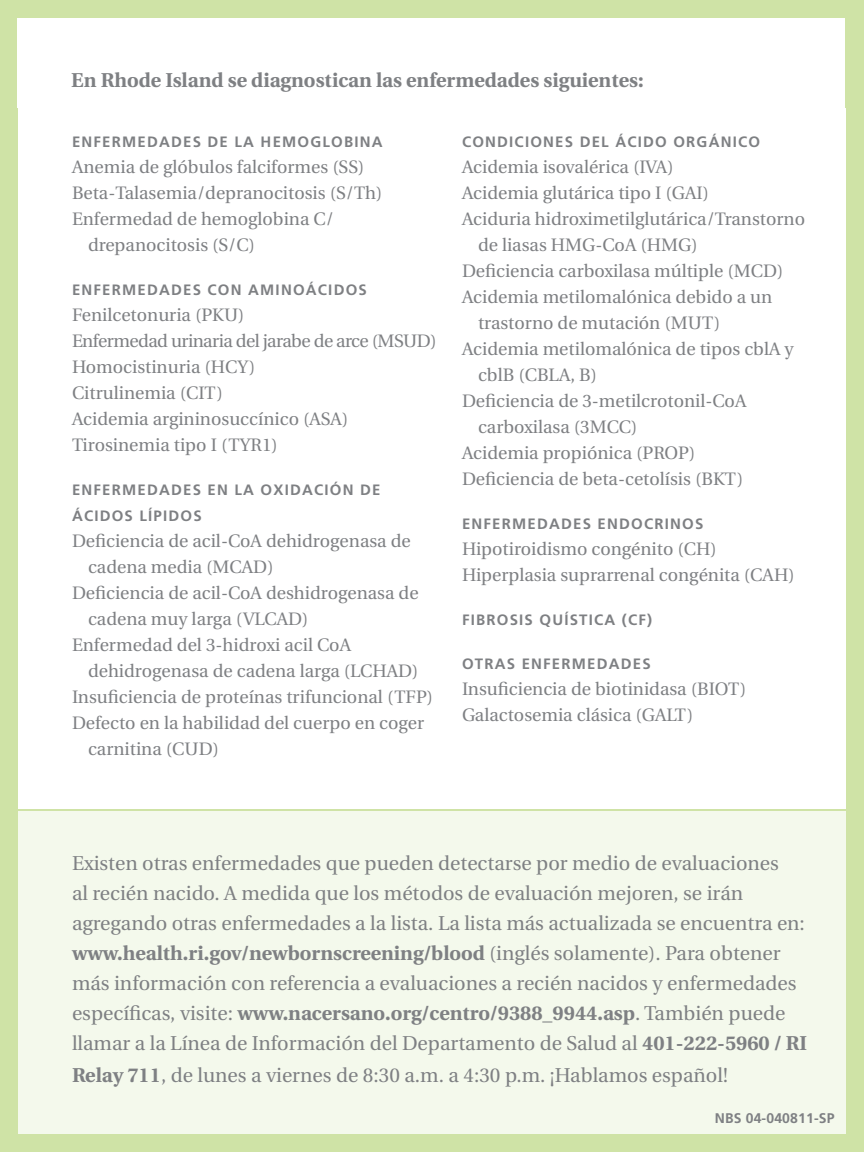
<style>
.page{position:relative;width:864px;height:1152px;background:#cfe3a6}
.page>*{position:absolute;margin:0;border:0;box-sizing:border-box;transform-origin:0 0}
.t1{font:20px/30px "Utopia";color:#7e8083}
.t2{font:700 20px "Utopia";color:#7e8083}
.t3{font:18px/26px "Utopia";color:#7e8083}
.t4{font:700 15px/26px "Frutiger";letter-spacing:.08em;color:#7e8083}
.t5{font:700 14px "Frutiger";letter-spacing:.01em;color:#7e8083}
.s1{font-weight:700}
</style>
<div class="page">
<div style="left:17px;top:18px;width:828px;height:90px;background:#fff"></div>
<div style="left:18px;top:108px;width:828px;height:702px;background:#fff"></div>
<div style="left:18px;top:810px;width:828px;height:324px;background:#f4f9ec"></div>
<hr style="left:18px;top:809px;width:828px;height:2px;background:#cfe3a6">
<p class="t2" style="left:71px;top:69px;width:574px">En Rhode Island se diagnostican las enfermedades siguientes:</p>
<p class="t4" style="left:72px;top:128px;width:312px">ENFERMEDADES DE LA HEMOGLOBINA</p>
<p class="t3" style="left:72px;top:154px;width:294px">Anemia de glóbulos falciformes (SS)</p>
<p class="t3" style="left:72px;top:180px;width:312px">Beta-Talasemia/depranocitosis (S/Th)</p>
<p class="t3" style="left:72px;top:206px;width:264px">Enfermedad de hemoglobina C/</p>
<p class="t3" style="left:88px;top:232px;width:169px">drepanocitosis (S/C)</p>
<p class="t4" style="left:72px;top:276px;width:296px">ENFERMEDADES CON AMINOÁCIDOS</p>
<p class="t3" style="left:72px;top:302px;width:366px">Fenilcetonuria (PKU)<br>Enfermedad urinaria del jarabe de arce (MSUD)<br>Homocistinuria (HCY)<br>Citrulinemia (CIT)<br>Acidemia argininosuccínico (ASA)<br>Tirosinemia tipo I (TYR1)</p>
<p class="t4" style="left:72px;top:476px;width:310px">ENFERMEDADES EN LA OXIDACIÓN DE<br>ÁCIDOS LÍPIDOS</p>
<p class="t3" style="left:72px;top:528px;width:340px">Deficiencia de acil-CoA dehidrogenasa de</p>
<p class="t3" style="left:88px;top:554px;width:187px">cadena media (MCAD)</p>
<p class="t3" style="left:72px;top:580px;width:348px">Deficiencia de acil-CoA deshidrogenasa de</p>
<p class="t3" style="left:88px;top:606px;width:222px">cadena muy larga (VLCAD)</p>
<p class="t3" style="left:72px;top:632px;width:281px">Enfermedad del 3-hidroxi acil CoA</p>
<p class="t3" style="left:88px;top:658px;width:332px">dehidrogenasa de cadena larga (LCHAD)</p>
<p class="t3" style="left:72px;top:684px;width:363px">Insuficiencia de proteínas trifuncional (TFP)</p>
<p class="t3" style="left:72px;top:710px;width:354px">Defecto en la habilidad del cuerpo en coger</p>
<p class="t3" style="left:88px;top:736px;width:133px">carnitina (CUD)</p>
<p class="t4" style="left:462px;top:128px;width:300px">CONDICIONES DEL ÁCIDO ORGÁNICO</p>
<p class="t3" style="left:462px;top:154px;width:213px">Acidemia isovalérica (IVA)</p>
<p class="t3" style="left:462px;top:180px;width:249px">Acidemia glutárica tipo I (GAI)</p>
<p class="t3" style="left:462px;top:206px;width:345px">Aciduria hidroximetilglutárica/Transtorno</p>
<p class="t3" style="left:478px;top:232px;width:221px">de liasas HMG-CoA (HMG)</p>
<p class="t3" style="left:462px;top:258px;width:323px">Deficiencia carboxilasa múltiple (MCD)</p>
<p class="t3" style="left:462px;top:284px;width:312px">Acidemia metilomalónica debido a un</p>
<p class="t3" style="left:478px;top:310px;width:244px">trastorno de mutación (MUT)</p>
<p class="t3" style="left:462px;top:336px;width:333px">Acidemia metilomalónica de tipos cblA y</p>
<p class="t3" style="left:478px;top:362px;width:121px">cblB (CBLA, B)</p>
<p class="t3" style="left:462px;top:388px;width:286px">Deficiencia de 3-metilcrotonil-CoA</p>
<p class="t3" style="left:478px;top:414px;width:161px">carboxilasa (3MCC)</p>
<p class="t3" style="left:462px;top:440px;width:235px">Acidemia propiónica (PROP)</p>
<p class="t3" style="left:462px;top:466px;width:283px">Deficiencia de beta-cetolísis (BKT)</p>
<p class="t4" style="left:462px;top:510px;width:243px">ENFERMEDADES ENDOCRINOS</p>
<p class="t3" style="left:462px;top:536px;width:334px">Hipotiroidismo congénito (CH)<br>Hiperplasia suprarrenal congénita (CAH)</p>
<p class="t4" style="left:462px;top:606px;width:192px">FIBROSIS QUÍSTICA (CF)</p>
<p class="t4" style="left:462px;top:650px;width:190px">OTRAS ENFERMEDADES</p>
<p class="t3" style="left:462px;top:676px;width:286px">Insuficiencia de biotinidasa (BIOT)<br>Galactosemia clásica (GALT)</p>
<p class="t1" style="left:72px;top:849px;width:737px">Existen otras enfermedades que pueden detectarse por medio de evaluaciones<br>al recién nacido. A medida que los métodos de evaluación mejoren, se irán agregando otras enfermedades a la lista. La lista más actualizada se encuentra en: <span class="s1">www.health.ri.gov/newbornscreening/blood</span> (inglés solamente). Para obtener más información con referencia a evaluaciones a recién nacidos y enfermedades específicas, visite: <span class="s1">www.nacersano.org/centro/9388_9944.asp</span>. También puede llamar a la Línea de Información del Departamento de Salud al <span class="s1">401-222-5960 / RI</span></p>
<p class="t1" style="left:72px;top:1061px;width:657px"><span class="s1">Relay 711</span>, de lunes a viernes de 8:30 a.m. a 4:30 p.m. ¡Hablamos español!</p>
<p class="t5" style="left:715px;top:1110px;width:121px">NBS 04-040811-SP</p>
</div>
